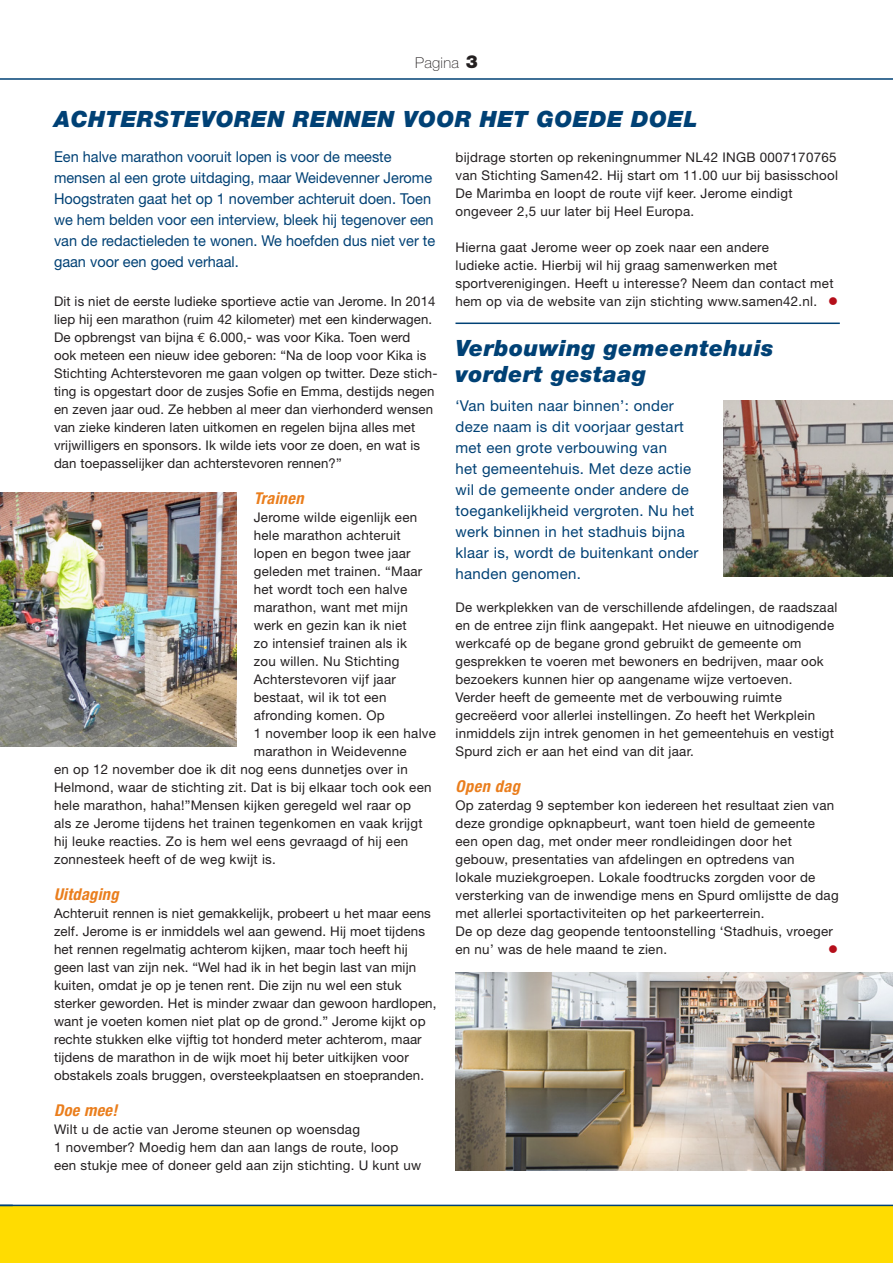
<style>
.page{position:relative;width:893px;height:1263px;background:#fff}
.page>*{position:absolute;margin:0;border:0;box-sizing:border-box;transform-origin:0 0}
._05_Kop_Klein{font:italic 900 22.5px/27px "Helvetica Neue";letter-spacing:.02em;color:#004175}
._03_Subkopje{font:italic 700 condensed 16.35px "Helvetica Neue";letter-spacing:.02em;color:#ea7e1d}
._02_Intro{font:15px/21px "Helvetica Neue";color:#004175}
._02_Intro-2{font:15px/21px "Helvetica Neue";letter-spacing:.02em;color:#004175}
.t1{font:100 15px "Helvetica Neue";letter-spacing:.02em;color:#231f20}
._01_Plat{font:13.35px/18px "Helvetica Neue";letter-spacing:.02em;color:#231f20}
._08_Eindregel_stoppe{font:13.35px/18px "Helvetica Neue";letter-spacing:.02em;color:#231f20}
._08_Eindregel_stoppe-2{font:13.35px "Wingdings";color:#b50e1a}
.s1{font-weight:900;font-size:18px}
.s2{font-family:"Euro Mono"}
.s3{color:#b50e1a}
</style>
<div class="page">
<hr style="left:0;top:78px;width:893px;height:2px;background:#004175">
<div style="left:0;top:1206px;width:893px;height:57px;background:#ffdc01"></div>
<hr style="left:0;top:1205px;width:893px;height:1px;background:#004175">
<hr style="left:455px;top:323px;width:385px;height:1px;background:#004175">
<img style="left:0;top:492px;width:237px;height:255px">
<img style="left:723px;top:401px;width:170px;height:175px">
<img style="left:455px;top:972px;width:438px;height:198px">
<p class="t1" style="left:415px;top:54px;width:64px">Pagina <span class="s1">3</span></p>
<p class="_05_Kop_Klein" style="left:54px;top:105px;width:645px">ACHTERSTEVOREN RENNEN VOOR HET GOEDE DOEL</p>
<p class="_02_Intro" style="left:54px;top:146px;width:383px">Een halve marathon vooruit lopen is voor de meeste mensen al een grote uitdaging, maar Weidevenner Jerome Hoogstraten gaat het op 1 november achteruit doen. Toen we hem belden voor een interview, bleek hij tegenover een van de redactieleden te wonen. We hoefden dus niet ver te gaan voor een goed verhaal.</p>
<p class="_01_Plat" style="left:54px;top:292px;width:385px">Dit is niet de eerste ludieke sportieve actie van Jerome. In 2014 liep hij een marathon (ruim 42 kilometer) met een kinderwagen.<br>De opbrengst van bijna <span class="s2">€</span> 6.000,- was voor Kika. Toen werd<br>ook meteen een nieuw idee geboren: “Na de loop voor Kika is Stichting Achterstevoren me gaan volgen op twitter. Deze stich&shy;ting is opgestart door de zusjes Sofie en Emma, destijds negen en zeven jaar oud. Ze hebben al meer dan vierhonderd wensen van zieke kinderen laten uitkomen en regelen bijna alles met vrijwilligers en sponsors. Ik wilde iets voor ze doen, en wat is dan toepasselijker dan achterstevoren rennen?”</p>
<p class="_03_Subkopje" style="left:254px;top:488px;width:51px">Trainen</p>
<p class="_01_Plat" style="left:254px;top:508px;width:165px">Jerome wilde eigenlijk een</p>
<p class="_01_Plat" style="left:254px;top:526px;width:149px">hele marathon achteruit</p>
<p class="_01_Plat" style="left:254px;top:544px;width:158px">lopen en begon twee jaar</p>
<p class="_01_Plat" style="left:254px;top:562px;width:170px">geleden met trainen. “Maar</p>
<p class="_01_Plat" style="left:254px;top:580px;width:155px">het wordt toch een halve</p>
<p class="_01_Plat" style="left:254px;top:598px;width:156px">marathon, want met mijn</p>
<p class="_01_Plat" style="left:254px;top:616px;width:155px">werk en gezin kan ik niet</p>
<p class="_01_Plat" style="left:254px;top:634px;width:155px">zo intensief trainen als ik</p>
<p class="_01_Plat" style="left:254px;top:652px;width:147px">zou willen. Nu Stichting</p>
<p class="_01_Plat" style="left:254px;top:670px;width:144px">Achterstevoren vijf jaar</p>
<p class="_01_Plat" style="left:254px;top:688px;width:134px">bestaat, wil ik tot een</p>
<p class="_01_Plat" style="left:254px;top:706px;width:132px">afronding komen. Op</p>
<p class="_01_Plat" style="left:254px;top:724px;width:184px">1 november loop ik een halve</p>
<p class="_01_Plat" style="left:254px;top:742px;width:154px">marathon in Weidevenne</p>
<p class="_01_Plat" style="left:54px;top:760px;width:355px">en op 12 november doe ik dit nog eens dunnetjes over in</p>
<p class="_01_Plat" style="left:54px;top:778px;width:379px">Helmond, waar de stichting zit. Dat is bij elkaar toch ook een</p>
<p class="_01_Plat" style="left:54px;top:796px;width:358px">hele marathon, haha!”Mensen kijken geregeld wel raar op</p>
<p class="_01_Plat" style="left:54px;top:814px;width:370px">als ze Jerome tijdens het trainen tegenkomen en vaak krijgt</p>
<p class="_01_Plat" style="left:54px;top:832px;width:356px">hij leuke reacties. Zo is hem wel eens gevraagd of hij een</p>
<p class="_01_Plat" style="left:54px;top:850px;width:223px">zonnesteek heeft of de weg kwijt is.</p>
<p class="_03_Subkopje" style="left:54px;top:884px;width:66px">Uitdaging</p>
<p class="_01_Plat" style="left:54px;top:904px;width:384px">Achteruit rennen is niet gemakkelijk, probeert u het maar eens zelf. Jerome is er inmiddels wel aan gewend. Hij moet tijdens het rennen regelmatig achterom kijken, maar toch heeft hij geen last van zijn nek. “Wel had ik in het begin last van mijn kuiten, omdat je op je tenen rent. Die zijn nu wel een stuk sterker geworden. Het is minder zwaar dan gewoon hardlopen, want je voeten komen niet plat op de grond.” Jerome kijkt op rechte stukken elke vijftig tot honderd meter achterom, maar tijdens de marathon in de wijk moet hij beter uitkijken voor obstakels zoals bruggen, oversteekplaatsen en stoepranden.</p>
<p class="_03_Subkopje" style="left:54px;top:1100px;width:65px">Doe mee!</p>
<p class="_01_Plat" style="left:54px;top:1120px;width:369px">Wilt u de actie van Jerome steunen op woensdag<br>1 november? Moedig hem dan aan langs de route, loop een stukje mee of doneer geld aan zijn stichting. U kunt uw</p>
<p class="_01_Plat" style="left:455px;top:148px;width:384px">bijdrage storten op rekeningnummer NL42 INGB 0007170765 van Stichting Samen42. Hij start om 11.00 uur bij basisschool De Marimba en loopt de route vijf keer. Jerome eindigt ongeveer 2,5 uur later bij Heel Europa.</p>
<p class="_08_Eindregel_stoppe" style="left:455px;top:238px;width:384px">Hierna gaat Jerome weer op zoek naar een andere<br>ludieke actie. Hierbij wil hij graag samenwerken met sportverenigingen. Heeft u interesse? Neem dan contact met hem op via de website van zijn stichting www.samen42.nl. <span class="s3">●</span></p>
<p class="_05_Kop_Klein" style="left:455px;top:334px;width:320px">Verbouwing gemeentehuis vordert gestaag</p>
<p class="_02_Intro-2" style="left:455px;top:395px;width:245px">‘Van buiten naar binnen’: onder deze naam is dit voorjaar gestart met een grote verbouwing van<br>het gemeentehuis. Met deze actie wil de gemeente onder andere de toegankelijkheid vergroten. Nu het werk binnen in het stadhuis bijna klaar is, wordt de buitenkant onder handen genomen.</p>
<p class="_01_Plat" style="left:455px;top:598px;width:383px">De werkplekken van de verschillende afdelingen, de raadszaal en de entree zijn flink aangepakt. Het nieuwe en uitnodigende werkcafé op de begane grond gebruikt de gemeente om gesprekken te voeren met bewoners en bedrijven, maar ook bezoekers kunnen hier op aangename wijze vertoeven.</p>
<p class="_01_Plat" style="left:455px;top:688px;width:380px">Verder heeft de gemeente met de verbouwing ruimte gecreëerd voor allerlei instellingen. Zo heeft het Werkplein inmiddels zijn intrek genomen in het gemeentehuis en vestigt Spurd zich er aan het eind van dit jaar.</p>
<p class="_03_Subkopje" style="left:455px;top:776px;width:66px">Open dag</p>
<p class="_01_Plat" style="left:455px;top:796px;width:385px">Op zaterdag 9 september kon iedereen het resultaat zien van deze grondige opknapbeurt, want toen hield de gemeente een open dag, met onder meer rondleidingen door het gebouw, presentaties van afdelingen en optredens van<br>lokale muziekgroepen. Lokale foodtrucks zorgden voor de versterking van de inwendige mens en Spurd omlijstte de dag met allerlei sportactiviteiten op het parkeerterrein.</p>
<p class="_08_Eindregel_stoppe" style="left:455px;top:922px;width:379px">De op deze dag geopende tentoonstelling ‘Stadhuis, vroeger en nu’ was de hele maand te zien.</p>
<p class="_08_Eindregel_stoppe-2" style="left:828px;top:942px;width:11px">●</p>
</div>
